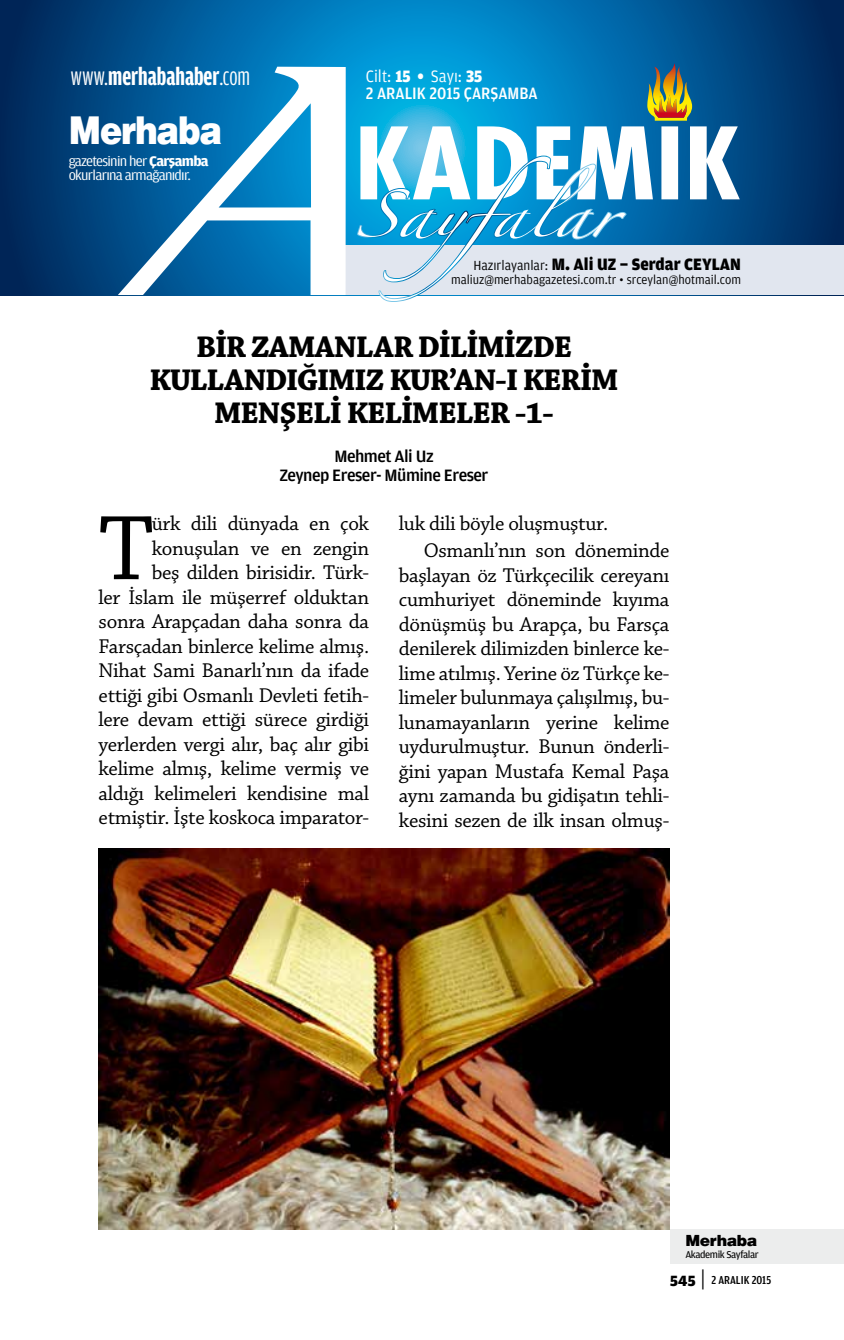
<style>
.page{position:relative;width:844px;height:1340px;background:#fff}
.page>*{position:absolute;margin:0;border:0;box-sizing:border-box;transform-origin:0 0}
.t1{font:96.42px "Chaparral Pro";color:#000}
.t2{font:42.7px "Zapfino";color:#fff;scale:1.2 1}
.t3{font:900 39.2px "Helvetica";letter-spacing:-.04em;color:#fff;scale:.87 1}
.t4{font:700 31.5px/33.2px "Chaparral Pro";letter-spacing:-.035em;color:#000;text-align:center}
.t5{font:700 25.9px "Toprak Comp";color:#fff}
.t6{font:21px/24.5px "Chaparral Pro";letter-spacing:-.015em;color:#000;text-align:right}
.t7{font:500 17.5px/19.2px "Toprak";letter-spacing:-.03em;color:#000;text-align:center}
.t8{font:700 17.5px "Toprak";color:#000;scale:.95 1}
.t9{font:500 17.5px/17.5px "Toprak";color:#fff;scale:.9 1}
.t10{font:900 15.75px "Helvetica";letter-spacing:-.03em;color:#000}
.t11{font:14.88px/14.9px "Toprak Cond";letter-spacing:-.04em;color:#fff;scale:1.21 1}
.t12{font:13.12px "Toprak";color:#000;scale:.95 1}
.t13{font:500 12.25px "Toprak Cond";color:#000}
.t14{font:10.5px "Toprak";letter-spacing:-.04em;color:#000}
.s1{font-weight:400}
.s2{font-weight:700}
.s3{font-weight:400;font-size:14px}
.s4{font-family:"Toprak";font-weight:700;font-size:15.75px}
.s5{font-family:"Toprak";font-weight:300;font-size:24.5px}
</style>
<div class="page">
<div style="left:670px;top:1229px;width:173px;height:35px;background:#eceded"></div>
<img style="left:98px;top:848px;width:571px;height:381px">
<svg style="left:0;top:0;width:843px;height:295px;background:#004e88"></svg>
<div style="left:324px;top:245px;width:519px;height:50px;background:#e1e6ef"></div>
<svg style="left:118px;top:66px;width:238px;height:230px"></svg>
<svg style="left:356px;top:63px;width:383px;height:239px"></svg>
<p class="t5" style="left:71px;top:63px;width:181px"><span class="s1">www.</span>merhabahaber<span class="s1">.com</span></p>
<p class="t9" style="left:366px;top:67px;width:192px"><span class="s1">Cilt:</span> <span class="s2">15 •</span> <span class="s1">Sayı:</span> <span class="s2">35<br></span>2 ARALIK 2015 ÇARŞAMBA</p>
<h3 class="t3" style="left:69px;top:106px;width:178px">Merhaba</h3>
<p class="t11" style="left:69px;top:153px;width:117px">gazetesinin her <span class="s2">Çarşamba </span>okurlarına armağanıdır.</p>
<h2 class="t2" style="left:355px;top:196px;width:234px">Sayfalar</h2>
<p class="t8" style="left:473px;top:255px;width:283px"><span class="s3">Hazırlayanlar:</span> M. Ali UZ - Serdar CEYLAN</p>
<p class="t12" style="left:451px;top:273px;width:307px">maliuz@merhabagazetesi.com.tr • srceylan@hotmail.com</p>
<h3 class="t4" style="left:149px;top:331px;width:470px">BİR ZAMANLAR DİLİMİZDE<br>KULLANDIĞIMIZ KUR’AN-I KERİM<br>MENŞELİ KELİMELER -1-</h3>
<p class="t7" style="left:279px;top:446px;width:210px">Mehmet Ali Uz<br>Zeynep Ereser- Mümine Ereser</p>
<p class="t6" style="left:98px;top:512px;width:272px">ürk dili dünyada en çok konuşulan ve en zengin<br>beş dilden birisidir. Türk-<br>ler İslam ile müşerref olduktan sonra Arapçadan daha sonra da<br>Farsçadan binlerce kelime almış.<br>Nihat Sami Banarlı’nın da ifade ettiği gibi Osmanlı Devleti fetih&shy;lere devam ettiği sürece girdiği yerlerden vergi alır, baç alır gibi kelime almış, kelime vermiş ve aldığı kelimeleri kendisine mal etmiştir. İşte koskoca imparator-</p>
<p class="t6" style="left:423px;top:511px;width:247px;line-height:26.9px;text-align:left;text-indent:-25px">luk dili böyle oluşmuştur.<br>Osmanlı’nın son döneminde</p>
<h1 class="t1" style="left:98px;top:495px;width:56px">T</h1>
<p class="t6" style="left:399px;top:563px;width:272px;text-align:justify">başlayan öz Türkçecilik cereyanı cumhuriyet döneminde kıyıma dönüşmüş bu Arapça, bu Farsça denilerek dilimizden binlerce ke&shy;lime atılmış. Yerine öz Türkçe ke&shy;limeler bulunmaya çalışılmış, bu&shy;lunamayanların yerine kelime uydurulmuştur. Bunun önderli&shy;ğini yapan Mustafa Kemal Paşa aynı zamanda bu gidişatın tehli&shy;kesini sezen de ilk insan olmuş-</p>
<p class="t10" style="left:685px;top:1230px;width:73px">Merhaba</p>
<p class="t14" style="left:685px;top:1248px;width:75px">Akademik Sayfalar</p>
<p class="t13" style="left:670px;top:1273px;width:102px"><span class="s4">545</span> <span class="s5">|</span> 2 ARALIK 2015</p>
</div>
